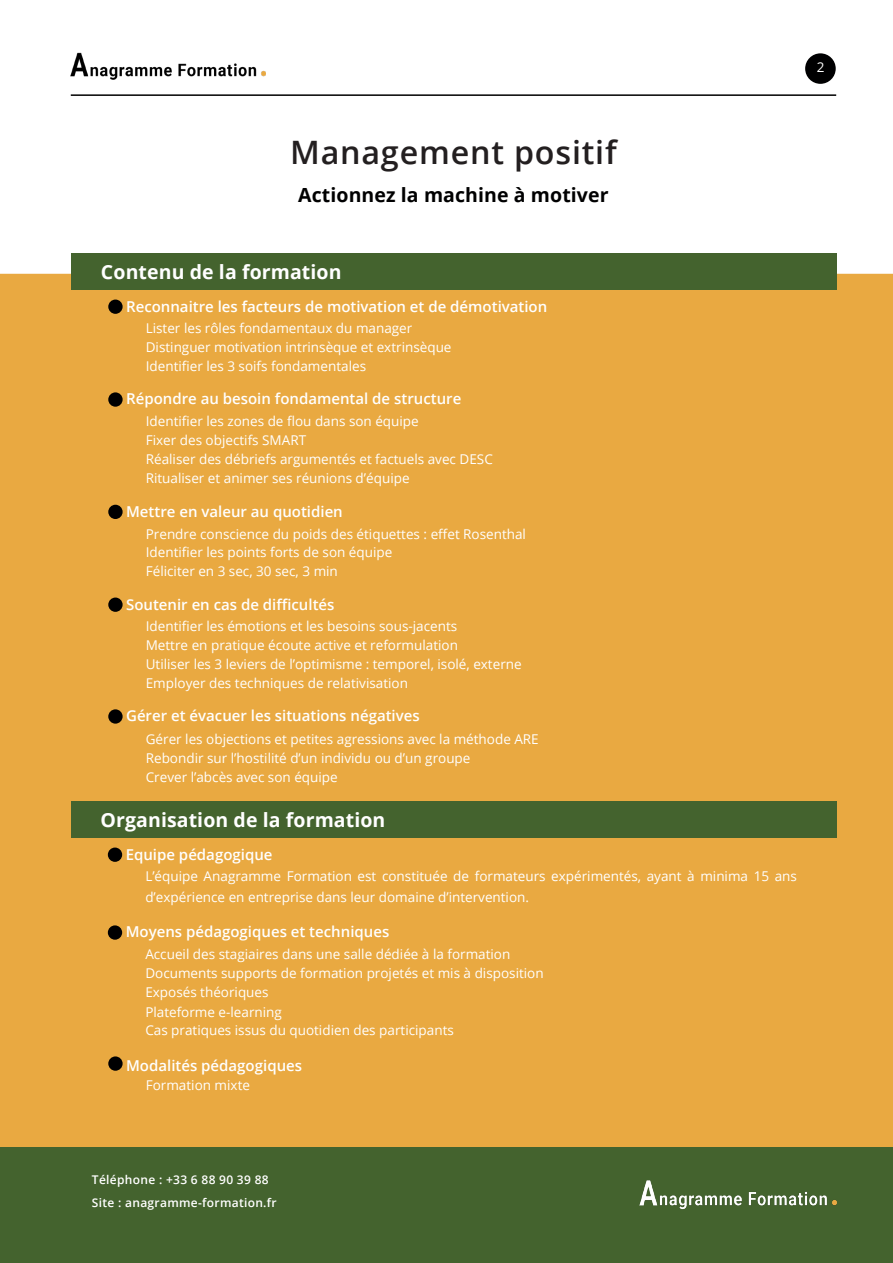
<style>
.page{position:relative;width:893px;height:1263px;background:#fff}
.page>*{position:absolute;margin:0;border:0;box-sizing:border-box;transform-origin:0 0}
.Heading_1___36pt{font:600 32.25px "Open Sans";letter-spacing:.025em;color:#231f20}
.Heading_4___12pt{font:700 19.5px "Open Sans";letter-spacing:.005em;color:#fff}
.Heading_4___12pt-2{font:700 19.5px "Open Sans";letter-spacing:.005em;color:#000001}
.Body___9pt_Left_Just{font:600 15px "Open Sans";color:#fff}
.Body___9pt_Left_Just-2{font:13.5px/21px "Open Sans";color:#fff}
.Body___9pt_Align_Cen{font:13.5px "Open Sans";color:#fff}
.Body___7pt{font:600 12px "Open Sans";letter-spacing:.025em;color:#fff}
</style>
<div class="page">
<img style="left:71px;top:52px;width:195px;height:28px">
<div style="left:0;top:274px;width:882px;height:873px;background:#e9a941"></div>
<div style="left:108px;top:925px;width:14px;height:15px;background:#000001;border-radius:50%"></div>
<div style="left:108px;top:1056px;width:15px;height:15px;background:#000001;border-radius:50%"></div>
<div style="left:108px;top:847px;width:14px;height:15px;background:#000001;border-radius:50%"></div>
<div style="left:0;top:1147px;width:893px;height:116px;background:#44632e"></div>
<hr style="left:71px;top:94px;width:765px;height:2px;background:#000001">
<img style="left:639px;top:1180px;width:198px;height:30px">
<div style="left:108px;top:392px;width:15px;height:15px;background:#000001;border-radius:50%"></div>
<div style="left:108px;top:597px;width:15px;height:15px;background:#000001;border-radius:50%"></div>
<div style="left:108px;top:709px;width:15px;height:15px;background:#000001;border-radius:50%"></div>
<div style="left:108px;top:300px;width:15px;height:14px;background:#000001;border-radius:50%"></div>
<div style="left:108px;top:505px;width:15px;height:14px;background:#000001;border-radius:50%"></div>
<div style="left:71px;top:801px;width:765px;height:37px;background:#44632e"></div>
<div style="left:71px;top:253px;width:766px;height:37px;background:#44632e"></div>
<div style="left:805px;top:53px;width:31px;height:31px;background:#000001;border-radius:50%"></div>
<div style="left:882px;top:274px;width:11px;height:873px;background:#e9a941"></div>
<p class="Body___9pt_Align_Cen" style="left:817px;top:58px;width:9px">2</p>
<p class="Heading_1___36pt" style="left:290px;top:131px;width:328px">Management positif</p>
<p class="Heading_4___12pt-2" style="left:298px;top:182px;width:312px">Actionnez la machine à motiver</p>
<p class="Heading_4___12pt" style="left:101px;top:258px;width:242px">Contenu de la formation</p>
<p class="Body___9pt_Left_Just" style="left:126px;top:296px;width:423px">Reconnaitre les facteurs de motivation et de démotivation</p>
<p class="Body___9pt_Left_Just-2" style="left:146px;top:318px;width:268px">Lister les rôles fondamentaux du manager</p>
<p class="Body___9pt_Left_Just-2" style="left:146px;top:336px;width:307px">Distinguer motivation intrinsèque et extrinsèque</p>
<p class="Body___9pt_Left_Just-2" style="left:146px;top:355px;width:222px">Identifier les 3 soifs fondamentales</p>
<p class="Body___9pt_Left_Just" style="left:126px;top:389px;width:337px">Répondre au besoin fondamental de structure</p>
<p class="Body___9pt_Left_Just-2" style="left:146px;top:411px;width:275px">Identifier les zones de flou dans son équipe</p>
<p class="Body___9pt_Left_Just-2" style="left:146px;top:429px;width:162px">Fixer des objectifs SMART</p>
<p class="Body___9pt_Left_Just-2" style="left:146px;top:448px;width:349px">Réaliser des débriefs argumentés et factuels avec DESC</p>
<p class="Body___9pt_Left_Just-2" style="left:146px;top:467px;width:265px">Ritualiser et animer ses réunions d’équipe</p>
<p class="Body___9pt_Left_Just" style="left:126px;top:501px;width:218px">Mettre en valeur au quotidien</p>
<p class="Body___9pt_Left_Just-2" style="left:146px;top:523px;width:382px">Prendre conscience du poids des étiquettes : effet Rosenthal</p>
<p class="Body___9pt_Left_Just-2" style="left:146px;top:541px;width:248px">Identifier les points forts de son équipe</p>
<p class="Body___9pt_Left_Just-2" style="left:146px;top:560px;width:194px">Féliciter en 3 sec, 30 sec, 3 min</p>
<p class="Body___9pt_Left_Just" style="left:126px;top:594px;width:210px">Soutenir en cas de difficultés</p>
<p class="Body___9pt_Left_Just-2" style="left:146px;top:616px;width:313px">Identifier les émotions et les besoins sous-jacents</p>
<p class="Body___9pt_Left_Just-2" style="left:146px;top:634px;width:314px">Mettre en pratique écoute active et reformulation</p>
<p class="Body___9pt_Left_Just-2" style="left:146px;top:653px;width:377px">Utiliser les 3 leviers de l’optimisme : temporel, isolé, externe</p>
<p class="Body___9pt_Left_Just-2" style="left:146px;top:672px;width:264px">Employer des techniques de relativisation</p>
<p class="Body___9pt_Left_Just" style="left:126px;top:706px;width:295px">Gérer et évacuer les situations négatives</p>
<p class="Body___9pt_Left_Just-2" style="left:146px;top:728px;width:394px">Gérer les objections et petites agressions avec la méthode ARE</p>
<p class="Body___9pt_Left_Just-2" style="left:146px;top:747px;width:326px">Rebondir sur l’hostilité d’un individu ou d’un groupe</p>
<p class="Body___9pt_Left_Just-2" style="left:146px;top:766px;width:193px">Crever l’abcès avec son équipe</p>
<p class="Heading_4___12pt" style="left:101px;top:806px;width:286px">Organisation de la formation</p>
<p class="Body___9pt_Left_Just" style="left:126px;top:844px;width:148px">Equipe pédagogique</p>
<p class="Body___9pt_Left_Just-2" style="left:145px;top:865px;width:653px">L’équipe Anagramme Formation est constituée de formateurs expérimentés, ayant à minima 15 ans d’expérience en entreprise dans leur domaine d’intervention.</p>
<p class="Body___9pt_Left_Just" style="left:126px;top:922px;width:265px">Moyens pédagogiques et techniques</p>
<p class="Body___9pt_Left_Just-2" style="left:145px;top:943px;width:366px">Accueil des stagiaires dans une salle dédiée à la formation</p>
<p class="Body___9pt_Left_Just-2" style="left:145px;top:962px;width:400px">Documents supports de formation projetés et mis à disposition</p>
<p class="Body___9pt_Left_Just-2" style="left:145px;top:981px;width:125px">Exposés théoriques</p>
<p class="Body___9pt_Left_Just-2" style="left:145px;top:1001px;width:138px">Plateforme e-learning</p>
<p class="Body___9pt_Left_Just-2" style="left:145px;top:1019px;width:310px">Cas pratiques issus du quotidien des participants</p>
<p class="Body___9pt_Left_Just" style="left:126px;top:1055px;width:178px">Modalités pédagogiques</p>
<p class="Body___9pt_Left_Just-2" style="left:146px;top:1074px;width:106px">Formation mixte</p>
<p class="Body___7pt" style="left:92px;top:1172px;width:178px">Téléphone : +33 6 88 90 39 88</p>
<p class="Body___7pt" style="left:92px;top:1194px;width:186px">Site : anagramme-formation.fr</p>
</div>
